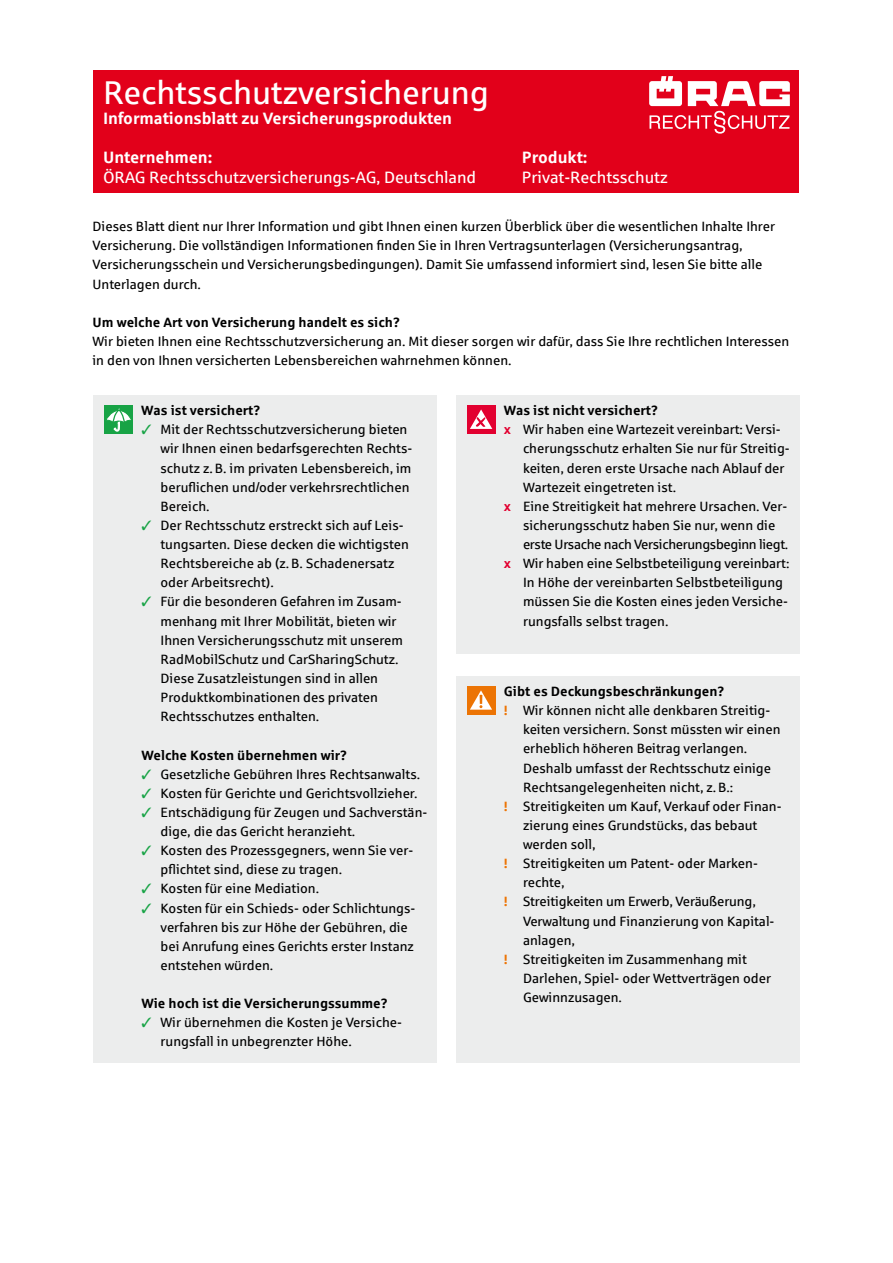
<style>
.page{position:relative;width:893px;height:1263px;background:#fff}
.page>*{position:absolute;margin:0;border:0;box-sizing:border-box;transform-origin:0 0}
.t1{font:33px "Sparkasse Rg";letter-spacing:-.005em;color:#fff}
.t2{font:16.5px "Sparkasse Rg";letter-spacing:-.005em;color:#fff}
.t3{font:700 16.5px "Sparkasse Rg";letter-spacing:-.005em;color:#fff}
.t4{font:13.5px/19.2px "Sparkasse Rg";color:#000}
.t5{font:700 13.5px "Sparkasse Rg";color:#000}
.t6{font:13.5px "Sparkasse Rg";letter-spacing:-.025em;color:#000}
.s1{font-weight:700}
.s2{color:#17a345}
.s3{font-weight:700;color:#e20030}
.s4{font-weight:700;color:#ec7404}
</style>
<div class="page">
<div style="left:94px;top:70px;width:705px;height:123px;background:#e2001a"></div>
<svg style="left:649px;top:76px;width:141px;height:58px"></svg>
<div style="left:94px;top:395px;width:343px;height:668px;background:#eceded"></div>
<div style="left:104px;top:406px;width:29px;height:28px;background:#17a345"></div>
<svg style="left:107px;top:408px;width:24px;height:24px"></svg>
<div style="left:456px;top:395px;width:343px;height:259px;background:#eceded"></div>
<div style="left:467px;top:406px;width:28px;height:28px;background:#e20030"></div>
<svg style="left:470px;top:409px;width:22px;height:20px"></svg>
<div style="left:456px;top:676px;width:343px;height:387px;background:#eceded"></div>
<div style="left:467px;top:686px;width:28px;height:29px;background:#ec7404"></div>
<svg style="left:470px;top:690px;width:22px;height:20px"></svg>
<p class="t1" style="left:103px;top:72px;width:387px">Rechtsschutzversicherung</p>
<p class="t3" style="left:103px;top:107px;width:350px">Informationsblatt zu Versicherungsprodukten</p>
<p class="t3" style="left:103px;top:147px;width:111px">Unternehmen:</p>
<p class="t3" style="left:522px;top:147px;width:67px">Produkt:</p>
<p class="t2" style="left:103px;top:167px;width:374px">ÖRAG Rechtsschutzversicherungs-AG, Deutschland</p>
<p class="t2" style="left:522px;top:167px;width:147px">Privat-Rechtsschutz</p>
<p class="t4" style="left:93px;top:217px;width:684px">Dieses Blatt dient nur Ihrer Information und gibt Ihnen einen kurzen Überblick über die wesentlichen Inhalte Ihrer Versicherung. Die vollständigen Informationen finden Sie in Ihren Vertragsunterlagen (Versicherungsantrag, Versicherungsschein und Versicherungsbedingungen). Damit Sie umfassend informiert sind, lesen Sie bitte alle Unterlagen durch.</p>
<p class="t4" style="left:93px;top:312px;width:698px"><span class="s1">Um welche Art von Versicherung handelt es sich?<br></span>Wir bieten Ihnen eine Rechtsschutzversicherung an. Mit dieser sorgen wir dafür, dass Sie Ihre rechtlichen Interessen in den von Ihnen versicherten Lebensbereichen wahrnehmen können.</p>
<p class="t5" style="left:141px;top:402px;width:121px">Was ist versichert?</p>
<p class="t4" style="left:161px;top:420px;width:253px;text-indent:-19px"><span class="s2">✓</span> Mit der Rechtsschutzversicherung bieten wir Ihnen einen bedarfsgerechten Rechts&shy;schutz z. B. im privaten Lebensbereich, im beruflichen und/oder verkehrsrechtlichen Bereich.</p>
<p class="t4" style="left:161px;top:515px;width:250px;text-indent:-19px"><span class="s2">✓</span> Der Rechtsschutz erstreckt sich auf Leis&shy;tungsarten. Diese decken die wichtigsten Rechtsbereiche ab (z. B. Schadenersatz oder Arbeitsrecht).</p>
<p class="t4" style="left:161px;top:592px;width:244px;text-indent:-19px"><span class="s2">✓</span> Für die besonderen Gefahren im Zusam&shy;menhang mit Ihrer Mobilität, bieten wir Ihnen Versicherungsschutz mit unserem RadMobilSchutz und CarSharingSchutz.<br>Diese Zusatzleistungen sind in allen Produktkombinationen des privaten Rechtsschutzes enthalten.</p>
<p class="t5" style="left:141px;top:746px;width:207px">Welche Kosten übernehmen wir?</p>
<p class="t4" style="left:141px;top:764px;width:280px"><span class="s2">✓</span> Gesetzliche Gebühren Ihres Rechtsanwalts.</p>
<p class="t4" style="left:141px;top:783px;width:278px"><span class="s2">✓</span> Kosten für Gerichte und Gerichtsvollzieher.</p>
<p class="t4" style="left:161px;top:802px;width:268px;text-indent:-19px"><span class="s2">✓</span> Entschädigung für Zeugen und Sachverstän&shy;dige, die das Gericht heranzieht.</p>
<p class="t4" style="left:161px;top:840px;width:254px;text-indent:-19px"><span class="s2">✓</span> Kosten des Prozessgegners, wenn Sie ver&shy;pflichtet sind, diese zu tragen.</p>
<p class="t4" style="left:141px;top:879px;width:179px"><span class="s2">✓</span> Kosten für eine Mediation.</p>
<p class="t4" style="left:161px;top:898px;width:256px;text-indent:-19px"><span class="s2">✓</span> Kosten für ein Schieds- oder Schlichtungs&shy;verfahren bis zur Höhe der Gebühren, die bei Anrufung eines Gerichts erster Instanz entstehen würden.</p>
<p class="t5" style="left:141px;top:995px;width:248px">Wie hoch ist die Versicherungssumme?</p>
<p class="t4" style="left:161px;top:1013px;width:243px;text-indent:-19px"><span class="s2">✓</span> Wir übernehmen die Kosten je Versiche&shy;rungsfall in unbegrenzter Höhe.</p>
<p class="t5" style="left:504px;top:402px;width:156px">Was ist nicht versichert?</p>
<p class="t4" style="left:504px;top:420px;width:278px"><span class="s3">x</span> Wir haben eine Wartezeit vereinbart: Versi-</p>
<p class="t4" style="left:523px;top:439px;width:268px">cherungsschutz erhalten Sie nur für Streitig-</p>
<p class="t4" style="left:523px;top:458px;width:263px">keiten, deren erste Ursache nach Ablauf der</p>
<p class="t4" style="left:523px;top:477px;width:155px">Wartezeit eingetreten ist.</p>
<p class="t4" style="left:504px;top:496px;width:285px"><span class="s3">x</span> Eine Streitigkeit hat mehrere Ursachen. Ver-</p>
<p class="t4" style="left:523px;top:515px;width:254px">sicherungsschutz haben Sie nur, wenn die</p>
<p class="t6" style="left:523px;top:536px;width:267px">erste Ursache nach Versicherungsbeginn liegt.</p>
<p class="t4" style="left:504px;top:553px;width:287px"><span class="s3">x</span> Wir haben eine Selbstbeteiligung vereinbart:</p>
<p class="t4" style="left:523px;top:573px;width:262px">In Höhe der vereinbarten Selbstbeteiligung</p>
<p class="t4" style="left:523px;top:592px;width:266px">müssen Sie die Kosten eines jeden Versiche-</p>
<p class="t4" style="left:523px;top:611px;width:147px">rungsfalls selbst tragen.</p>
<p class="t5" style="left:504px;top:683px;width:222px">Gibt es Deckungsbeschränkungen?</p>
<p class="t4" style="left:504px;top:700px;width:268px"><span class="s4">!</span> Wir können nicht alle denkbaren Streitig-</p>
<p class="t4" style="left:523px;top:720px;width:259px">keiten versichern. Sonst müssten wir einen</p>
<p class="t4" style="left:523px;top:739px;width:226px">erheblich höheren Beitrag verlangen.</p>
<p class="t4" style="left:523px;top:758px;width:250px">Deshalb umfasst der Rechtsschutz einige</p>
<p class="t4" style="left:523px;top:777px;width:212px">Rechts angelegenheiten nicht, z. B.:</p>
<p class="t4" style="left:504px;top:796px;width:279px"><span class="s4">!</span> Streitigkeiten um Kauf, Verkauf oder Finan-</p>
<p class="t4" style="left:523px;top:815px;width:236px">zierung eines Grundstücks, das bebaut</p>
<p class="t4" style="left:523px;top:834px;width:74px">werden soll,</p>
<p class="t4" style="left:504px;top:853px;width:255px"><span class="s4">!</span> Streitigkeiten um Patent- oder Marken-</p>
<p class="t4" style="left:523px;top:873px;width:43px">rechte,</p>
<p class="t4" style="left:504px;top:892px;width:253px"><span class="s4">!</span> Streitigkeiten um Erwerb, Veräußerung,</p>
<p class="t4" style="left:523px;top:911px;width:253px">Verwaltung und Finanzierung von Kapital-</p>
<p class="t4" style="left:523px;top:930px;width:53px">anlagen,</p>
<p class="t4" style="left:504px;top:949px;width:244px"><span class="s4">!</span> Streitigkeiten im Zusammenhang mit</p>
<p class="t4" style="left:523px;top:968px;width:250px">Darlehen, Spiel- oder Wettverträgen oder</p>
<p class="t4" style="left:523px;top:987px;width:101px">Gewinnzusagen.</p>
</div>
